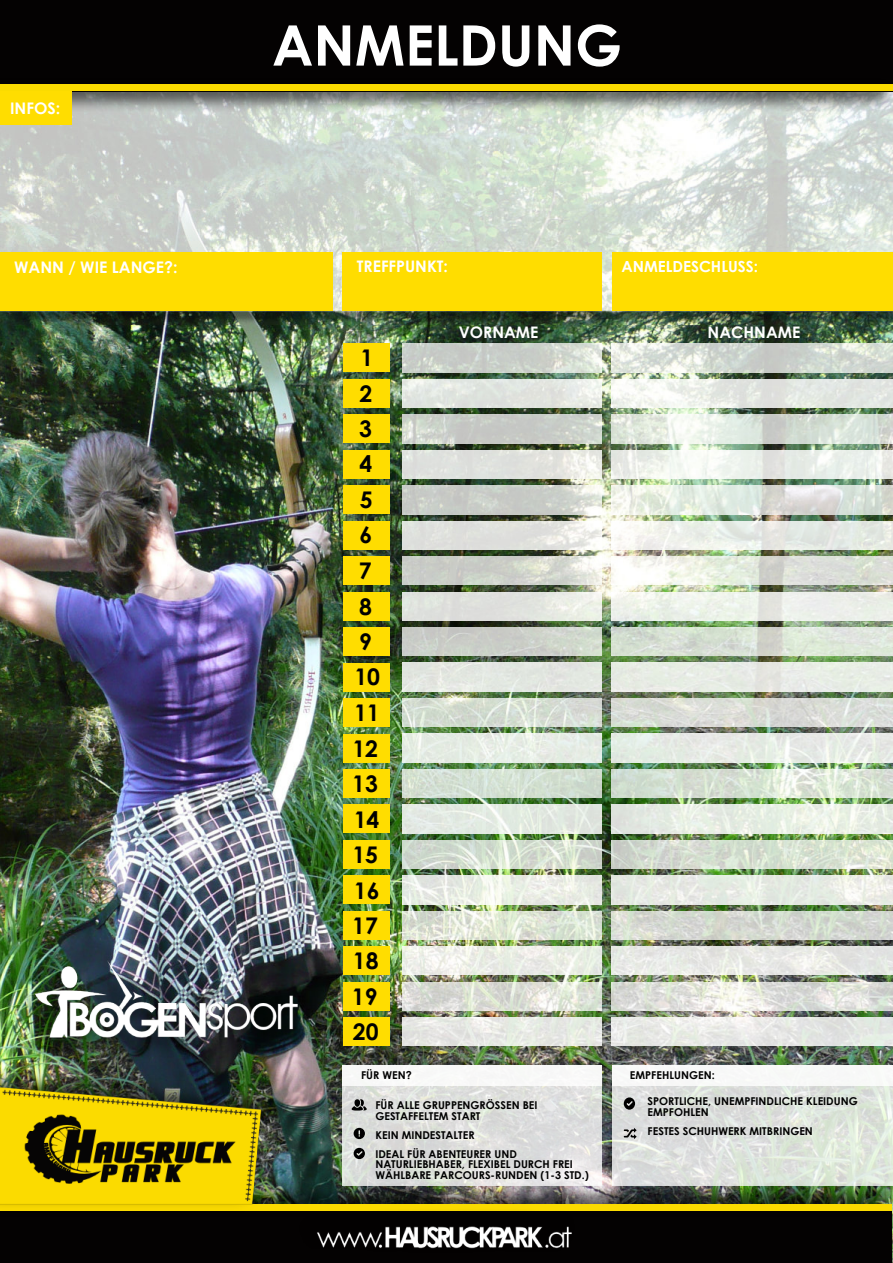
<style>
.page{position:relative;width:893px;height:1263px;background:#fff}
.page>*{position:absolute;margin:0;border:0;box-sizing:border-box;transform-origin:0 0}
.t1{font:700 55.95px "Century Gothic";color:#fff}
.t2{font:700 22.95px/35.4px "Century Gothic";color:#000;text-align:center}
.t3{font:700 15.9px "Century Gothic";color:#fff}
.t4{font:700 15.3px "Century Gothic";color:#fff}
.t5{font:700 10.8px/10.8px "Century Gothic";color:#000}
</style>
<div class="page">
<img style="left:0;top:325px;width:893px;height:857px">
<img style="left:17px;top:960px;width:283px;height:97px">
<div style="left:612px;top:1065px;width:281px;height:120px;background:#fff;opacity:.8"></div>
<div style="left:612px;top:1065px;width:281px;height:20px;background:#f8f8f8"></div>
<svg style="left:624px;top:1128px;width:13px;height:11px"></svg>
<svg style="left:624px;top:1097px;width:11px;height:13px"></svg>
<div style="left:343px;top:1065px;width:259px;height:120px;background:#fff;opacity:.8"></div>
<svg style="left:354px;top:1128px;width:11px;height:11px"></svg>
<div style="left:343px;top:1065px;width:259px;height:20px;background:#f8f8f8"></div>
<svg style="left:354px;top:1148px;width:11px;height:11px"></svg>
<svg style="left:352px;top:1099px;width:15px;height:11px"></svg>
<div style="left:343px;top:379px;width:47px;height:29px;background:#fd0"></div>
<img style="left:402px;top:379px;width:200px;height:29px">
<img style="left:612px;top:379px;width:281px;height:29px">
<div style="left:343px;top:415px;width:47px;height:28px;background:#fd0"></div>
<img style="left:402px;top:415px;width:200px;height:28px">
<img style="left:612px;top:415px;width:281px;height:28px">
<div style="left:343px;top:450px;width:47px;height:28px;background:#fd0"></div>
<img style="left:402px;top:450px;width:200px;height:28px">
<img style="left:612px;top:450px;width:281px;height:28px">
<div style="left:343px;top:486px;width:47px;height:28px;background:#fd0"></div>
<img style="left:402px;top:486px;width:200px;height:28px">
<img style="left:612px;top:486px;width:281px;height:28px">
<div style="left:343px;top:521px;width:47px;height:28px;background:#fd0"></div>
<img style="left:402px;top:521px;width:200px;height:28px">
<img style="left:0;top:113px;width:893px;height:212px">
<img style="left:612px;top:521px;width:281px;height:28px">
<div style="left:343px;top:556px;width:47px;height:29px;background:#fd0"></div>
<img style="left:402px;top:556px;width:200px;height:29px">
<img style="left:612px;top:556px;width:281px;height:29px">
<div style="left:343px;top:592px;width:47px;height:28px;background:#fd0"></div>
<img style="left:402px;top:592px;width:200px;height:28px">
<img style="left:612px;top:592px;width:281px;height:28px">
<div style="left:343px;top:627px;width:47px;height:29px;background:#fd0"></div>
<img style="left:402px;top:627px;width:200px;height:29px">
<img style="left:612px;top:627px;width:281px;height:29px">
<div style="left:343px;top:663px;width:47px;height:28px;background:#fd0"></div>
<div style="left:402px;top:663px;width:200px;height:28px;background:#e3e7e1"></div>
<img style="left:612px;top:663px;width:281px;height:28px">
<div style="left:343px;top:698px;width:47px;height:29px;background:#fd0"></div>
<img style="left:402px;top:698px;width:200px;height:29px">
<img style="left:612px;top:698px;width:281px;height:29px">
<div style="left:343px;top:734px;width:47px;height:28px;background:#fd0"></div>
<img style="left:402px;top:734px;width:200px;height:28px">
<img style="left:612px;top:734px;width:281px;height:28px">
<div style="left:343px;top:769px;width:47px;height:29px;background:#fd0"></div>
<img style="left:402px;top:769px;width:200px;height:29px">
<img style="left:612px;top:769px;width:281px;height:29px">
<div style="left:343px;top:805px;width:47px;height:28px;background:#fd0"></div>
<img style="left:402px;top:805px;width:200px;height:28px">
<img style="left:612px;top:805px;width:281px;height:28px">
<div style="left:343px;top:840px;width:47px;height:28px;background:#fd0"></div>
<img style="left:402px;top:840px;width:200px;height:28px">
<img style="left:612px;top:840px;width:281px;height:28px">
<div style="left:343px;top:876px;width:47px;height:28px;background:#fd0"></div>
<img style="left:402px;top:876px;width:200px;height:28px">
<img style="left:612px;top:876px;width:281px;height:28px">
<div style="left:343px;top:911px;width:47px;height:28px;background:#fd0"></div>
<img style="left:402px;top:911px;width:200px;height:28px">
<img style="left:612px;top:911px;width:281px;height:28px">
<div style="left:343px;top:946px;width:47px;height:29px;background:#fd0"></div>
<img style="left:402px;top:946px;width:200px;height:29px">
<img style="left:612px;top:946px;width:281px;height:29px">
<div style="left:343px;top:982px;width:47px;height:28px;background:#fd0"></div>
<img style="left:402px;top:982px;width:200px;height:28px">
<img style="left:612px;top:982px;width:281px;height:28px">
<div style="left:343px;top:1017px;width:47px;height:29px;background:#fd0"></div>
<img style="left:402px;top:1017px;width:200px;height:29px">
<img style="left:612px;top:1017px;width:281px;height:29px">
<div style="left:343px;top:344px;width:47px;height:28px;background:#fd0"></div>
<img style="left:402px;top:344px;width:200px;height:28px">
<img style="left:612px;top:344px;width:281px;height:28px">
<div style="left:0;top:0;width:893px;height:91px;background:#040202"></div>
<img style="left:71px;top:91px;width:822px;height:20px">
<div style="left:0;top:84px;width:893px;height:7px;background:#fbdb00"></div>
<div style="left:0;top:1204px;width:892px;height:59px;background:#040202"></div>
<img style="left:269px;top:1184px;width:624px;height:32px">
<div style="left:0;top:1204px;width:892px;height:7px;background:#fbdb00"></div>
<img style="left:0;top:1065px;width:269px;height:141px">
<img style="left:300px;top:1211px;width:274px;height:38px">
<div style="left:343px;top:252px;width:259px;height:59px;background:#fd0"></div>
<div style="left:0;top:252px;width:332px;height:59px;background:#fd0"></div>
<div style="left:0;top:91px;width:71px;height:34px;background:#fd0"></div>
<div style="left:612px;top:252px;width:281px;height:59px;background:#fd0"></div>
<h3 class="t3" style="left:10px;top:102px;width:52px">INFOS:</h3>
<h3 class="t3" style="left:14px;top:261px;width:165px">WANN / WIE LANGE?:</h3>
<h1 class="t1" style="left:272px;top:24px;width:352px">ANMELDUNG</h1>
<h3 class="t3" style="left:357px;top:260px;width:93px">TREFFPUNKT:</h3>
<h3 class="t4" style="left:621px;top:261px;width:138px">ANMELDESCHLUSS:</h3>
<h2 class="t2" style="left:352px;top:342px;width:30px">1<br>2<br>3<br>4<br>5<br>6<br>7<br>8<br>9<br>10<br>11<br>12<br>13<br>14<br>15<br>16<br>17<br>18<br>19<br>20</h2>
<p class="t5" style="left:361px;top:1070px;width:52px">FÜR WEN?</p>
<h3 class="t3" style="left:459px;top:326px;width:81px">VORNAME</h3>
<h3 class="t3" style="left:708px;top:326px;width:94px">NACHNAME</h3>
<p class="t5" style="left:630px;top:1070px;width:86px">EMPFEHLUNGEN:</p>
<p class="t5" style="left:375px;top:1101px;width:164px">FÜR ALLE GRUPPENGRÖSSEN BEI<br>GESTAFFELTEM START</p>
<p class="t5" style="left:375px;top:1126px;width:143px;line-height:18.9px">KEIN MINDESTALTER<br>IDEAL FÜR ABENTEURER UND</p>
<p class="t5" style="left:375px;top:1160px;width:215px">NATURLIEBHABER, FLEXIBEL DURCH FREI<br>WÄHLBARE PARCOURS-RUNDEN (1-3 STD.)</p>
<p class="t5" style="left:648px;top:1097px;width:212px">SPORTLICHE, UNEMPFINDLICHE KLEIDUNG<br>EMPFOHLEN</p>
<p class="t5" style="left:648px;top:1127px;width:167px">FESTES SCHUHWERK MITBRINGEN</p>
</div>
